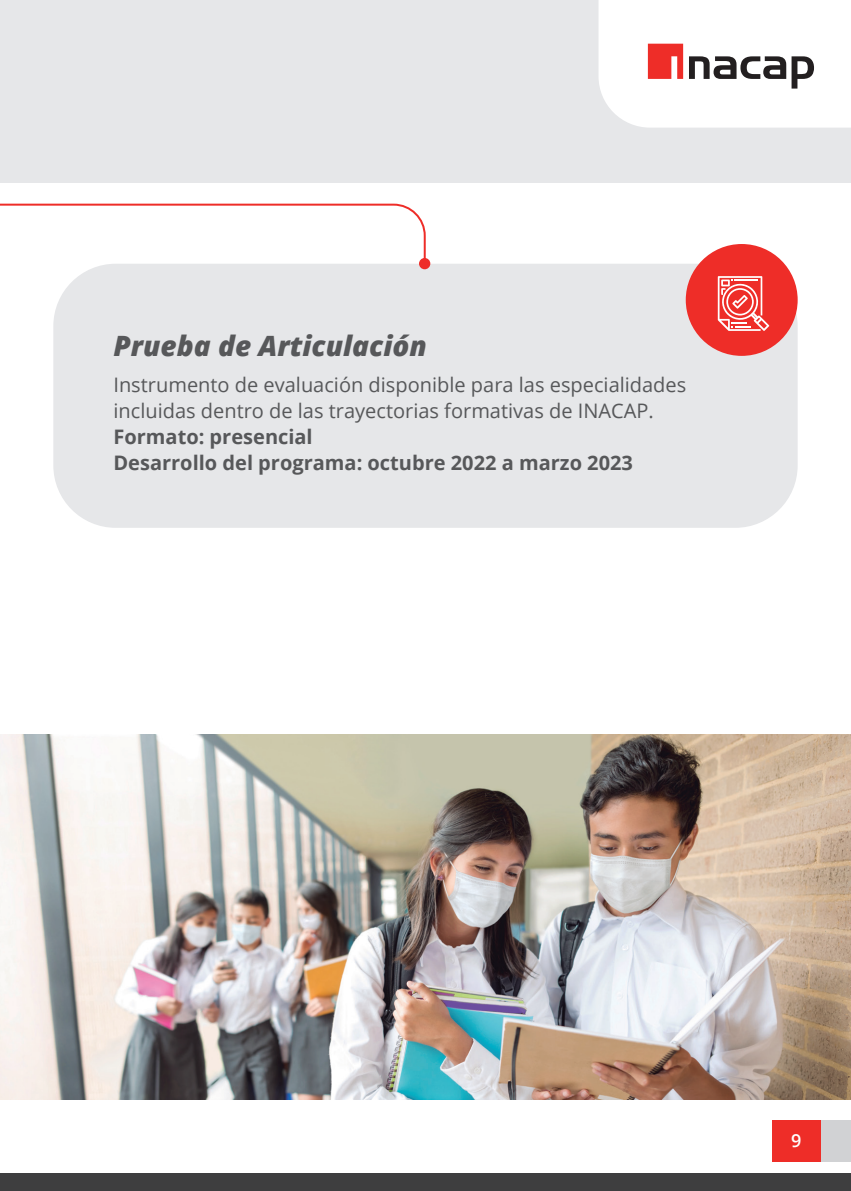
<style>
.page{position:relative;width:851px;height:1191px;background:#fff}
.page>*{position:absolute;margin:0;border:0;box-sizing:border-box;transform-origin:0 0}
.t1{font:italic 800 28px "Open Sans";color:#57585a}
.t2{font:20px/26px "Open Sans";color:#57585a}
.t3{font:700 20px "Open Sans";color:#57585a}
.t4{font:600 18px "Open Sans";color:#fff}
</style>
<div class="page">
<div style="left:0;top:0;width:850px;height:183px;background:#e6e7e9"></div>
<div style="left:0;top:1172px;width:850px;height:19px;background:#3e3e3f"></div>
<svg style="left:598px;top:0;width:252px;height:128px;background:#f2ebeb"></svg>
<div style="left:818px;top:1120px;width:32px;height:41px;background:#d1d2d4"></div>
<div style="left:772px;top:1120px;width:48px;height:41px;background:#ee2d28"></div>
<img style="left:0;top:734px;width:850px;height:365px">
<div style="left:53px;top:264px;width:744px;height:264px;background:#e6e7e9;border-radius:62px"></div>
<div style="left:685px;top:244px;width:112px;height:112px;background:#ee2d28;border-radius:50%"></div>
<svg style="left:0;top:203px;width:426px;height:66px"></svg>
<div style="left:419px;top:258px;width:11px;height:11px;background:#ee2d28;border-radius:50%"></div>
<svg style="left:717px;top:276px;width:52px;height:55px"></svg>
<p class="t1" style="left:113px;top:324px;width:315px">Prueba de Articulación</p>
<p class="t2" style="left:113px;top:371px;width:574px">Instrumento de evaluación disponible para las especialidades incluidas dentro de las trayectorias formativas de INACAP.</p>
<p class="t3" style="left:113px;top:422px;width:201px">Formato: presencial</p>
<p class="t3" style="left:113px;top:448px;width:521px">Desarrollo del programa: octubre 2022 a marzo 2023</p>
<p class="t4" style="left:791px;top:1128px;width:12px">9</p>
</div>
